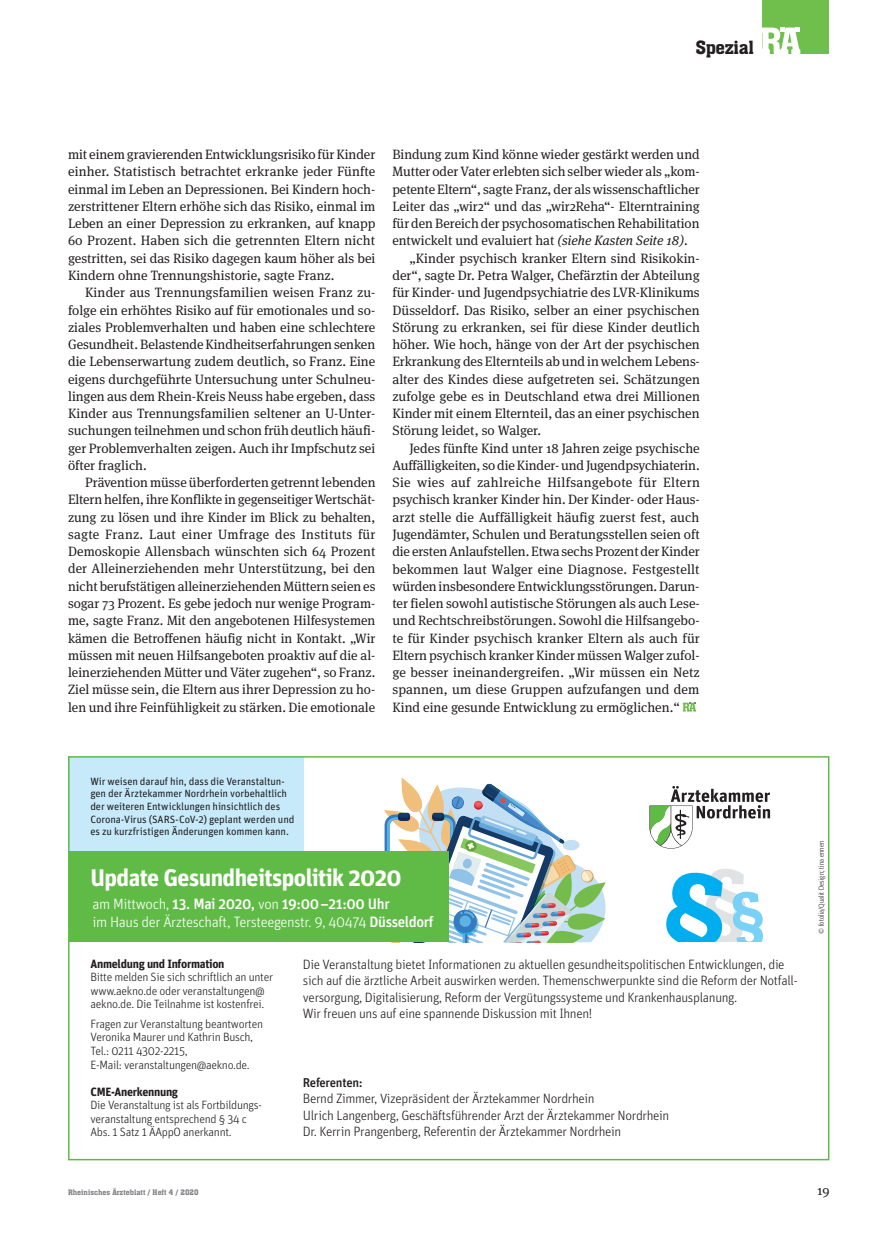
<style>
.page{position:relative;width:872px;height:1234px;background:#fff}
.page>*{position:absolute;margin:0;border:0;box-sizing:border-box;transform-origin:0 0}
.t1{font:700 24px "Unit";letter-spacing:-.025em;color:#fff}
.t2{font:18px "Aachen BT";letter-spacing:-.02em;color:#231f20}
.t3{font:300 15px/18px "Unit";letter-spacing:-.025em;color:#fff}
.t4{font:13.5px/17.2px "Meta Serif OT";color:#231f20;text-align:justify}
.t5{font:300 13.5px/16.2px "Unit";letter-spacing:-.025em;color:#231f20}
.t6{font:13.5px "Meta Serif OT";letter-spacing:.025em;color:#231f20}
.t7{font:500 12.75px "Unit";letter-spacing:-.025em;color:#231f20}
.t8{font:300 12px/13.5px "Unit";letter-spacing:-.025em;color:#231f20}
.t9{font:700 12px "Unit";letter-spacing:-.025em;color:#231f20}
.t10{font:10.5px/12.6px "Unit";letter-spacing:-.01em;color:#231f20}
.t11{font:7.5px "Aachen BT";color:#808285}
.t12{font:300 7.05px "Formata Condensed";letter-spacing:.025em;color:#231f20}
.s1{font-style:italic}
.s2{font-weight:500}
</style>
<div class="page">
<div style="left:762px;top:0;width:67px;height:54px;background:#70bf4c"></div>
<svg style="left:762px;top:28px;width:38px;height:26px"></svg>
<svg style="left:683px;top:702px;width:13px;height:9px"></svg>
<div style="left:68px;top:756px;width:235px;height:175px;background:#c6eafa"></div>
<svg style="left:384px;top:778px;width:222px;height:164px"></svg>
<div style="left:70px;top:851px;width:379px;height:91px;background:#60bb46"></div>
<svg style="left:649px;top:786px;width:121px;height:62px"></svg>
<div style="left:68px;top:756px;width:761px;height:404px;border:2px solid #60bb46"></div>
<h2 class="t2" style="left:695px;top:36px;width:60px">Spezial</h2>
<p class="t4" style="left:68px;top:146px;width:309px">mit einem gravierenden Entwicklungsrisiko für Kinder einher. Statistisch betrachtet erkranke jeder Fünfte einmal im Leben an Depressionen. Bei Kindern hoch&shy;zerstrittener Eltern erhöhe sich das Risiko, einmal im Leben an einer Depression zu erkranken, auf knapp 60 Prozent. Haben sich die getrennten Eltern nicht gestritten, sei das Risiko dagegen kaum höher als bei Kindern ohne Trennungshistorie, sagte Franz.</p>
<p class="t4" style="left:68px;top:284px;width:309px;text-align:left;text-indent:17px">Kinder aus Trennungsfamilien weisen Franz zu&shy;folge ein erhöhtes Risiko auf für emotionales und so&shy;ziales Problemverhalten und haben eine schlechtere Gesundheit. Belastende Kindheitserfahrungen senken die Lebenserwartung zudem deutlich, so Franz. Eine eigens durchgeführte Untersuchung unter Schulneu&shy;lingen aus dem Rhein-Kreis Neuss habe ergeben, dass Kinder aus Trennungsfamilien seltener an U-Unter&shy;suchungen teilnehmen und schon früh deutlich häufi&shy;ger Problemverhalten zeigen. Auch ihr Impfschutz sei öfter fraglich.</p>
<p class="t4" style="left:68px;top:473px;width:309px;text-indent:17px">Prävention müsse überforderten getrennt lebenden Eltern helfen, ihre Konflikte in gegenseitiger Wertschät&shy;zung zu lösen und ihre Kinder im Blick zu behalten, sagte Franz. Laut einer Umfrage des Instituts für Demoskopie Allensbach wünschten sich 64 Prozent der Alleinerziehenden mehr Unterstützung, bei den nicht berufstätigen alleinerziehenden Müttern seien es sogar 73 Prozent. Es gebe jedoch nur wenige Program&shy;me, sagte Franz. Mit den angebotenen Hilfesystemen kämen die Betroffenen häufig nicht in Kontakt. „Wir müssen mit neuen Hilfsangeboten proaktiv auf die al&shy;leinerziehenden Mütter und Väter zugehen“, so Franz.<br>Ziel müsse sein, die Eltern aus ihrer Depression zu ho&shy;len und ihre Feinfühligkeit zu stärken. Die emotionale</p>
<p class="t4" style="left:392px;top:146px;width:309px">Bindung zum Kind könne wieder gestärkt werden und</p>
<p class="t4" style="left:392px;top:163px;width:309px">Mutter oder Vater erlebten sich selber wieder als „kom-</p>
<p class="t4" style="left:392px;top:180px;width:309px">petente Eltern“, sagte Franz, der als wissenschaftlicher</p>
<p class="t4" style="left:392px;top:197px;width:309px">Leiter das „wir2“ und das „wir2Reha“- Elterntraining</p>
<p class="t4" style="left:392px;top:215px;width:309px">für den Bereich der psychosomatischen Rehabilitation</p>
<p class="t4" style="left:392px;top:232px;width:297px">entwickelt und evaluiert hat <span class="s1">(siehe Kasten Seite 18)</span>.</p>
<p class="t4" style="left:409px;top:249px;width:292px">„Kinder psychisch kranker Eltern sind Risikokin-</p>
<p class="t4" style="left:392px;top:266px;width:309px">der“, sagte Dr. Petra Walger, Chefärztin der Abteilung</p>
<p class="t4" style="left:392px;top:284px;width:309px">für Kinder- und Jugendpsychiatrie des LVR-Klinikums</p>
<p class="t4" style="left:392px;top:301px;width:309px">Düsseldorf. Das Risiko, selber an einer psychischen</p>
<p class="t4" style="left:392px;top:318px;width:309px">Störung zu erkranken, sei für diese Kinder deutlich</p>
<p class="t4" style="left:392px;top:335px;width:309px">höher. Wie hoch, hänge von der Art der psychischen</p>
<p class="t4" style="left:392px;top:353px;width:309px">Erkrankung des Elternteils ab und in welchem Lebens-</p>
<p class="t4" style="left:392px;top:370px;width:309px">alter des Kindes diese aufgetreten sei. Schätzungen</p>
<p class="t4" style="left:392px;top:387px;width:309px">zufolge gebe es in Deutschland etwa drei Millionen</p>
<p class="t4" style="left:392px;top:404px;width:309px">Kinder mit einem Elternteil, das an einer psychischen</p>
<p class="t4" style="left:392px;top:422px;width:150px">Störung leidet, so Walger.</p>
<p class="t4" style="left:409px;top:439px;width:292px">Jedes fünfte Kind unter 18 Jahren zeige psychische</p>
<p class="t4" style="left:392px;top:456px;width:309px">Auffälligkeiten, so die Kinder- und Jugendpsychiaterin.</p>
<p class="t6" style="left:392px;top:474px;width:309px">Sie wies auf zahlreiche Hilfsangebote für Eltern</p>
<p class="t4" style="left:392px;top:491px;width:309px">psychisch kranker Kinder hin. Der Kinder- oder Haus-</p>
<p class="t4" style="left:392px;top:508px;width:308px">arzt stelle die Auffälligkeit häufig zuerst fest, auch</p>
<p class="t4" style="left:392px;top:525px;width:309px">Jugendämter, Schulen und Beratungsstellen seien oft</p>
<p class="t4" style="left:392px;top:542px;width:309px">die ersten Anlaufstellen. Etwa sechs Prozent der Kinder</p>
<p class="t4" style="left:392px;top:560px;width:309px">bekommen laut Walger eine Diagnose. Festgestellt</p>
<p class="t4" style="left:392px;top:577px;width:309px">würden insbesondere Entwicklungsstörungen. Darun-</p>
<p class="t4" style="left:392px;top:594px;width:309px">ter fielen sowohl autistische Störungen als auch Lese-</p>
<p class="t4" style="left:392px;top:611px;width:309px">und Rechtschreibstörungen. Sowohl die Hilfsangebo-</p>
<p class="t4" style="left:392px;top:629px;width:309px">te für Kinder psychisch kranker Eltern als auch für</p>
<p class="t4" style="left:392px;top:646px;width:309px">Eltern psychisch kranker Kinder müssen Walger zufol-</p>
<p class="t4" style="left:392px;top:663px;width:309px">ge besser ineinandergreifen. „Wir müssen ein Netz</p>
<p class="t4" style="left:392px;top:680px;width:308px">spannen, um diese Gruppen aufzufangen und dem</p>
<p class="t4" style="left:392px;top:698px;width:289px">Kind eine gesunde Entwicklung zu ermöglichen.“</p>
<p class="t10" style="left:90px;top:774px;width:206px">Wir weisen darauf hin, dass die Veranstaltun&shy;gen der Ärztekammer Nordrhein vorbehaltlich der weiteren Entwicklungen hinsichtlich des Corona-Virus (SARS-CoV-2) geplant werden und es zu kurzfristigen Änderungen kommen kann.</p>
<h1 class="t1" style="left:91px;top:862px;width:313px">Update Gesundheitspolitik 2020</h1>
<p class="t3" style="left:92px;top:893px;width:342px">am Mittwoch, <span class="s2">13. Mai 2020,</span> von <span class="s2">19:00 –21:00 Uhr<br></span>im Haus der Ärzteschaft, Tersteegenstr. 9, 40474 <span class="s2">Düsseldorf</span></p>
<p class="t9" style="left:91px;top:956px;width:135px">Anmeldung und Information</p>
<p class="t8" style="left:91px;top:970px;width:184px">Bitte melden Sie sich schriftlich an unter www.aekno.de oder veranstaltungen@ aekno.de. Die Teilnahme ist kostenfrei.</p>
<p class="t8" style="left:91px;top:1016px;width:174px">Fragen zur Veranstaltung beantworten Veronika Maurer und Kathrin Busch, Tel.: 0211 4302-2215,<br>E-Mail: veranstaltungen@aekno.de.</p>
<p class="t9" style="left:91px;top:1083px;width:89px">CME-Anerkennung</p>
<p class="t8" style="left:91px;top:1097px;width:173px">Die Veranstaltung ist als Fortbildungs&shy;veranstaltung entsprechend § 34 c<br>Abs. 1 Satz 1 ÄAppO anerkannt.</p>
<p class="t5" style="left:303px;top:955px;width:496px">Die Veranstaltung bietet Informationen zu aktuellen gesundheitspolitischen Entwicklungen, die sich auf die ärztliche Arbeit auswirken werden. Themenschwerpunkte sind die Reform der Notfall&shy;versorgung, Digitalisierung, Reform der Vergütungssysteme und Krankenhausplanung.<br>Wir freuen uns auf eine spannende Diskussion mit Ihnen!</p>
<p class="t7" style="left:303px;top:1074px;width:61px">Referenten:</p>
<p class="t5" style="left:303px;top:1090px;width:368px">Bernd Zimmer, Vizepräsident der Ärztekammer Nordrhein<br>Ulrich Langenberg, Geschäftsführender Arzt der Ärztekammer Nordrhein<br>Dr. Kerrin Prangenberg, Referentin der Ärztekammer Nordrhein</p>
<p class="t12" style="left:817px;top:933px;width:95px;rotate:-90deg">© fotolia/Qualit Design; tina ennen</p>
<p class="t11" style="left:68px;top:1187px;width:132px">Rheinisches Ärzteblatt / Heft 4 / 2020</p>
<p class="t4" style="left:817px;top:1181px;width:14px">19</p>
</div>
